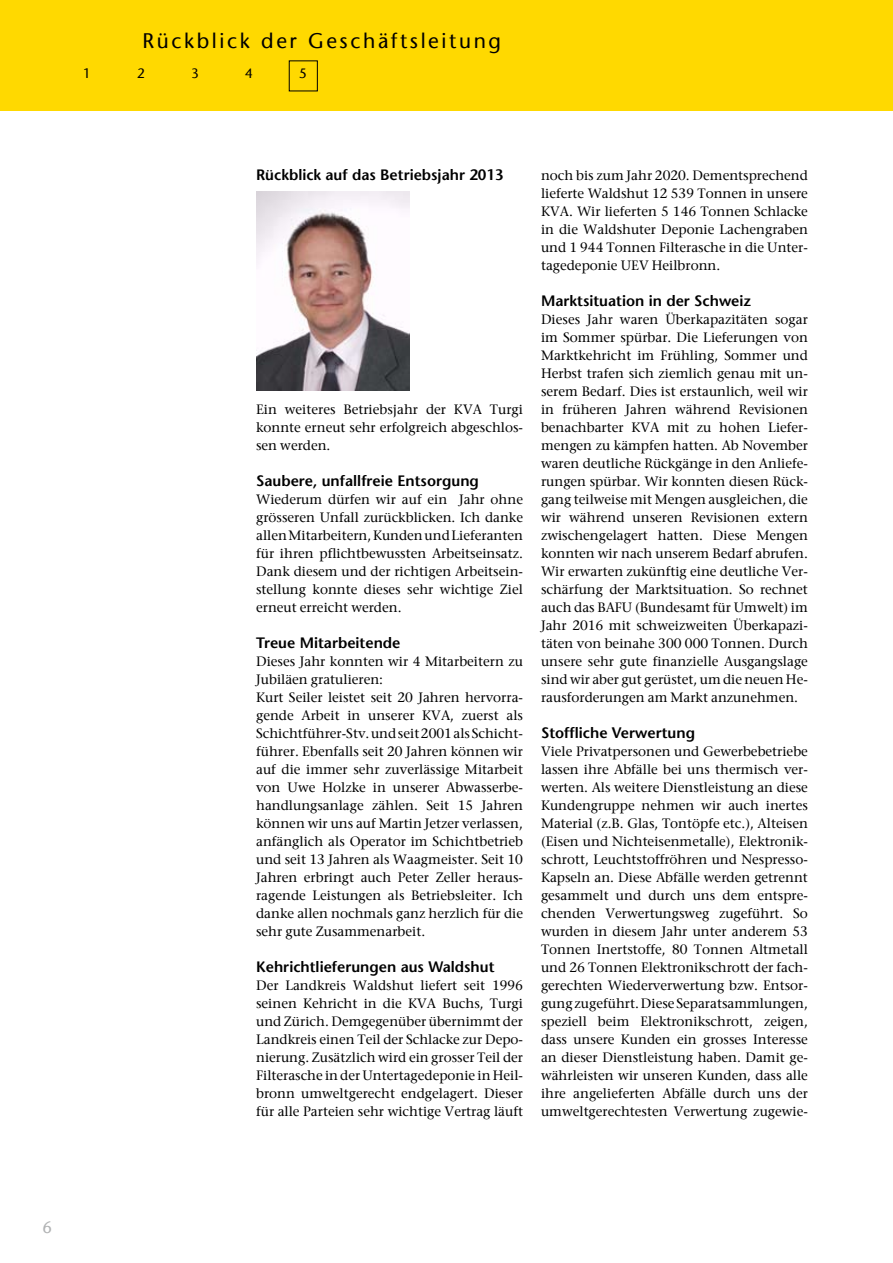
<style>
.page{position:relative;width:893px;height:1263px;background:#fff}
.page>*{position:absolute;margin:0;border:0;box-sizing:border-box;transform-origin:0 0}
.t1{font:21px "Stone Sans";letter-spacing:.125em;color:#000}
.t2{font:16.5px "Stone Sans";color:#b1b3b4}
.t3{font:600 15px "Stone Sans";color:#000}
.t4{font:13.5px/18px "Stone Serif";color:#000;text-align:justify}
.t5{font:13.5px "Stone Sans";color:#000}
</style>
<div class="page">
<div style="left:0;top:0;width:893px;height:111px;background:#ffd900"></div>
<img style="left:256px;top:192px;width:153px;height:198px">
<h1 class="t1" style="left:143px;top:28px;width:360px">Rückblick der Geschäftsleitung</h1>
<p class="t5" style="left:83px;top:65px;width:9px">1</p>
<p class="t5" style="left:137px;top:65px;width:9px">2</p>
<p class="t5" style="left:191px;top:65px;width:9px">3</p>
<p class="t5" style="left:245px;top:65px;width:9px">4</p>
<p class="t5" style="left:299px;top:65px;width:9px">5</p>
<p class="t3" style="left:256px;top:165px;width:249px">Rückblick auf das Betriebsjahr 2013</p>
<p class="t4" style="left:541px;top:166px;width:268px">noch bis zum Jahr 2020. Dementsprechend lieferte Waldshut 12 539 Tonnen in unsere KVA. Wir lieferten 5 146 Tonnen Schlacke in die Waldshuter Deponie Lachengraben und 1 944 Tonnen Filterasche in die Unter&shy;tagedeponie UEV Heilbronn.</p>
<p class="t3" style="left:541px;top:291px;width:212px">Marktsituation in der Schweiz</p>
<p class="t4" style="left:541px;top:310px;width:268px">Dieses Jahr waren Überkapazitäten sogar im Sommer spürbar. Die Lieferungen von Marktkehricht im Frühling, Sommer und Herbst trafen sich ziemlich genau mit un&shy;serem Bedarf. Dies ist erstaunlich, weil wir in früheren Jahren während Revisionen benachbarter KVA mit zu hohen Liefer&shy;mengen zu kämpfen hatten. Ab November waren deutliche Rückgänge in den Anliefe&shy;rungen spürbar. Wir konnten diesen Rück&shy;gang teilweise mit Mengen ausgleichen, die wir während unseren Revisionen extern zwischengelagert hatten. Diese Mengen konnten wir nach unserem Bedarf abrufen.<br>Wir erwarten zukünftig eine deutliche Ver&shy;schärfung der Marktsituation. So rechnet auch das BAFU (Bundesamt für Umwelt) im Jahr 2016 mit schweizweiten Überkapazi&shy;täten von beinahe 300 000 Tonnen. Durch unsere sehr gute finanzielle Ausgangslage sind wir aber gut gerüstet, um die neuen He&shy;rausforderungen am Markt anzunehmen.</p>
<p class="t3" style="left:541px;top:723px;width:156px">Stoffliche Verwertung</p>
<p class="t4" style="left:541px;top:742px;width:268px">Viele Privatpersonen und Gewerbebetriebe lassen ihre Abfälle bei uns thermisch ver&shy;werten. Als weitere Dienstleistung an diese Kundengruppe nehmen wir auch inertes Material (z.B. Glas, Tontöpfe etc.), Alteisen (Eisen und Nichteisenmetalle), Elektronik&shy;schrott, Leuchtstoffröhren und Nespresso-Kapseln an. Diese Abfälle werden getrennt gesammelt und durch uns dem entspre&shy;chenden Verwertungsweg zugeführt. So wurden in diesem Jahr unter anderem 53<br>Tonnen Inertstoffe, 80 Tonnen Altmetall und 26 Tonnen Elektronikschrott der fach&shy;gerechten Wiederverwertung bzw. Entsor&shy;gung zugeführt. Diese Separatsammlungen, speziell beim Elektronikschrott, zeigen, dass unsere Kunden ein grosses Interesse an dieser Dienstleistung haben. Damit ge&shy;währleisten wir unseren Kunden, dass alle ihre angelieferten Abfälle durch uns der umweltgerechtesten Verwertung zugewie-</p>
<p class="t4" style="left:256px;top:400px;width:268px">Ein weiteres Betriebsjahr der KVA Turgi konnte erneut sehr erfolgreich abgeschlos&shy;sen werden.</p>
<p class="t3" style="left:256px;top:471px;width:224px">Saubere, unfallfreie Entsorgung</p>
<p class="t4" style="left:256px;top:490px;width:268px">Wiederum dürfen wir auf ein Jahr ohne grösseren Unfall zurückblicken. Ich danke allen Mitarbeitern, Kunden und Lieferanten für ihren pflichtbewussten Arbeitseinsatz.<br>Dank diesem und der richtigen Arbeitsein&shy;stellung konnte dieses sehr wichtige Ziel erneut erreicht werden.</p>
<p class="t3" style="left:256px;top:633px;width:146px">Treue Mitarbeitende</p>
<p class="t4" style="left:256px;top:652px;width:268px;text-align:left">Dieses Jahr konnten wir 4 Mitarbeitern zu Jubiläen gratulieren:<br>Kurt Seiler leistet seit 20 Jahren hervorra&shy;gende Arbeit in unserer KVA, zuerst als Schichtführer-Stv. und seit 2001 als Schicht&shy;führer. Ebenfalls seit 20 Jahren können wir auf die immer sehr zuverlässige Mitarbeit von Uwe Holzke in unserer Abwasserbe&shy;handlungsanlage zählen. Seit 15 Jahren können wir uns auf Martin Jetzer verlassen, anfänglich als Operator im Schichtbetrieb und seit 13 Jahren als Waagmeister. Seit 10<br>Jahren erbringt auch Peter Zeller heraus&shy;ragende Leistungen als Betriebsleiter. Ich danke allen nochmals ganz herzlich für die sehr gute Zusammenarbeit.</p>
<p class="t3" style="left:256px;top:957px;width:240px">Kehrichtlieferungen aus Waldshut</p>
<p class="t4" style="left:256px;top:976px;width:268px">Der Landkreis Waldshut liefert seit 1996 seinen Kehricht in die KVA Buchs, Turgi und Zürich. Demgegenüber übernimmt der Landkreis einen Teil der Schlacke zur Depo&shy;nierung. Zusätzlich wird ein grosser Teil der Filterasche in der Untertagedeponie in Heil&shy;bronn umweltgerecht endgelagert. Dieser für alle Parteien sehr wichtige Vertrag läuft</p>
<p class="t2" style="left:43px;top:1217px;width:11px">6</p>
</div>
